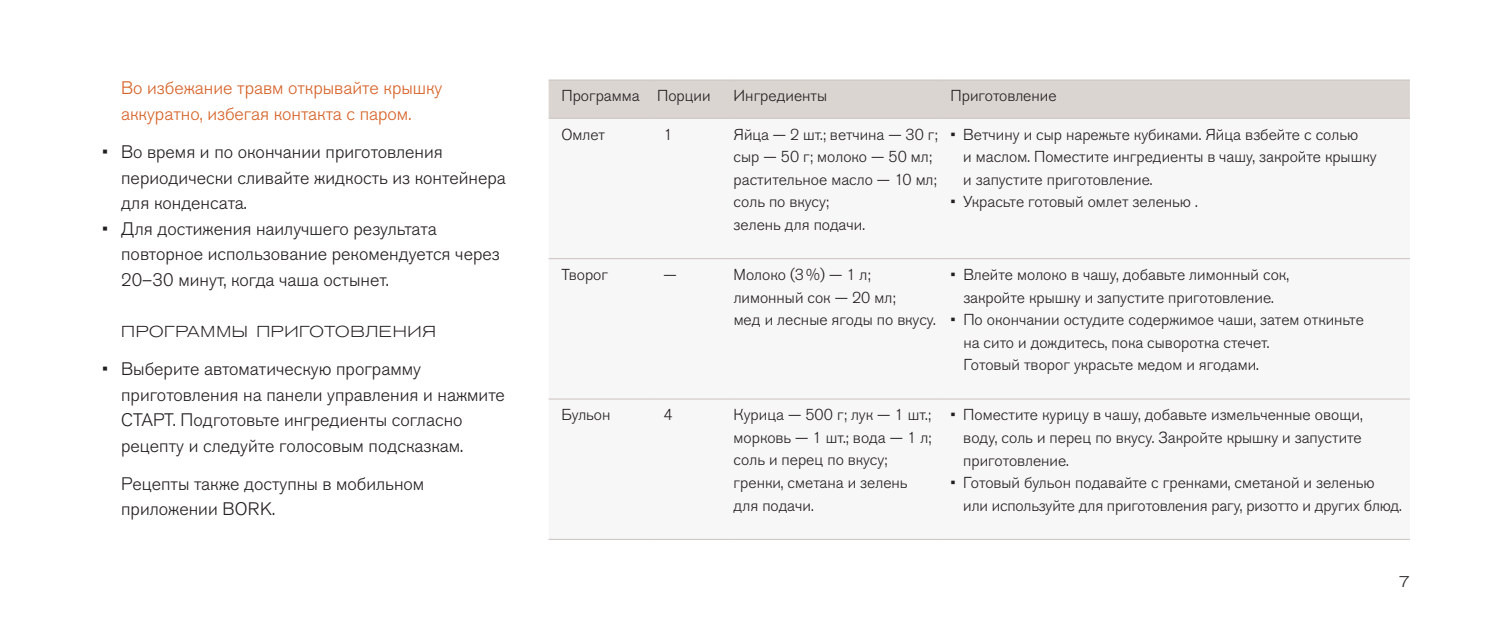
<style>
.page{position:relative;width:1512px;height:638px;background:#fff}
.page>*{position:absolute;margin:0;border:0;box-sizing:border-box;transform-origin:0 0}
.t1{font:300 18px/25.4px "Akzidenz Grotesk Pro";color:#231f20}
.t2{font:300 18px/25.4px "Akzidenz Grotesk Pro";color:#d66227}
.t3{font:300 15.75px/22.5px "Akzidenz Grotesk Pro";color:#231f20}
.t4{font:300 expanded 15.75px "Akzidenz Grotesk Pro";letter-spacing:.04em;color:#231f20}
</style>
<div class="page">
<div style="left:549px;top:81px;width:861px;height:37px;background:#dbd5d2"></div>
<svg style="left:549px;top:259px;width:861px;height:280px"></svg>
<hr style="left:549px;top:80px;width:102px;height:1px;background:#cac2be">
<hr style="left:651px;top:80px;width:82px;height:1px;background:#cac2be">
<hr style="left:733px;top:80px;width:205px;height:1px;background:#cac2be">
<hr style="left:938px;top:80px;width:472px;height:1px;background:#cac2be">
<hr style="left:549px;top:118px;width:102px;height:1px;background:#cac2be">
<hr style="left:651px;top:118px;width:82px;height:1px;background:#cac2be">
<hr style="left:733px;top:118px;width:205px;height:1px;background:#cac2be">
<hr style="left:938px;top:118px;width:472px;height:1px;background:#cac2be">
<hr style="left:549px;top:258px;width:102px;height:1px;background:#cac2be">
<hr style="left:651px;top:258px;width:82px;height:1px;background:#cac2be">
<hr style="left:733px;top:258px;width:205px;height:1px;background:#cac2be">
<hr style="left:938px;top:258px;width:472px;height:1px;background:#cac2be">
<hr style="left:549px;top:399px;width:102px;height:1px;background:#cac2be">
<hr style="left:651px;top:399px;width:82px;height:1px;background:#cac2be">
<hr style="left:733px;top:399px;width:205px;height:1px;background:#cac2be">
<hr style="left:938px;top:399px;width:472px;height:1px;background:#cac2be">
<hr style="left:549px;top:539px;width:102px;height:1px;background:#cac2be">
<hr style="left:651px;top:539px;width:82px;height:1px;background:#cac2be">
<hr style="left:733px;top:539px;width:205px;height:1px;background:#cac2be">
<hr style="left:938px;top:539px;width:472px;height:1px;background:#cac2be">
<p class="t2" style="left:121px;top:75px;width:323px">Во избежание травм открывайте крышку аккуратно, избегая контакта с паром.</p>
<p class="t1" style="left:121px;top:139px;width:386px;text-indent:-19px">• Во время и по окончании приготовления периодически сливайте жидкость из контейнера для конденсата.</p>
<p class="t1" style="left:121px;top:216px;width:380px;text-indent:-19px">• Для достижения наилучшего результата повторное использование рекомендуется через<br>20–30 минут, когда чаша остынет.</p>
<p class="t4" style="left:121px;top:321px;width:316px">ПРОГРАММЫ ПРИГОТОВЛЕНИЯ</p>
<p class="t1" style="left:121px;top:356px;width:385px;text-indent:-19px">• Выберите автоматическую программу приготовления на панели управления и нажмите СТАРТ. Подготовьте ингредиенты согласно рецепту и следуйте голосовым подсказкам.</p>
<p class="t1" style="left:121px;top:471px;width:305px">Рецепты также доступны в мобильном приложении BORK.</p>
<p class="t3" style="left:561px;top:85px;width:151px">Программа Порции</p>
<p class="t3" style="left:733px;top:85px;width:95px">Ингредиенты</p>
<p class="t3" style="left:950px;top:85px;width:107px">Приготовление</p>
<p class="t3" style="left:561px;top:123px;width:45px">Омлет</p>
<p class="t3" style="left:663px;top:123px;width:11px">1</p>
<p class="t3" style="left:733px;top:123px;width:206px">Яйца — 2 шт.; ветчина — 30 г; сыр — 50 г; молоко — 50 мл; растительное масло — 10 мл; соль по вкусу;<br>зелень для подачи.</p>
<p class="t3" style="left:963px;top:123px;width:415px;text-indent:-13px">• Ветчину и сыр нарежьте кубиками. Яйца взбейте с солью<br>и маслом. Поместите ингредиенты в чашу, закройте крышку и запустите приготовление.</p>
<p class="t3" style="left:950px;top:190px;width:249px">• Украсьте готовый омлет зеленью .</p>
<p class="t3" style="left:561px;top:263px;width:48px">Творог</p>
<p class="t3" style="left:663px;top:263px;width:15px">—</p>
<p class="t3" style="left:733px;top:263px;width:204px">Молоко (3%) — 1 л; лимонный сок — 20 мл;<br>мед и лесные ягоды по вкусу.</p>
<p class="t3" style="left:950px;top:263px;width:340px;text-align:center">• Влейте молоко в чашу, добавьте лимонный сок, закройте крышку и запустите приготовление.</p>
<p class="t3" style="left:963px;top:308px;width:402px;text-indent:-13px">• По окончании остудите содержимое чаши, затем откиньте на сито и дождитесь, пока сыворотка стечет.<br>Готовый творог украсьте медом и ягодами.</p>
<p class="t3" style="left:561px;top:404px;width:51px">Бульон</p>
<p class="t3" style="left:663px;top:404px;width:11px">4</p>
<p class="t3" style="left:733px;top:404px;width:199px">Курица — 500 г; лук — 1 шт.; морковь — 1 шт.; вода — 1 л; соль и перец по вкусу; гренки, сметана и зелень для подачи.</p>
<p class="t3" style="left:963px;top:404px;width:401px;text-align:justify;text-indent:-13px">• Поместите курицу в чашу, добавьте измельченные овощи, воду, соль и перец по вкусу. Закройте крышку и запустите приготовление.</p>
<p class="t3" style="left:963px;top:471px;width:440px;text-indent:-13px">• Готовый бульон подавайте с гренками, сметаной и зеленью или используйте для приготовления рагу, ризотто и других блюд.</p>
<p class="t4" style="left:1398px;top:571px;width:13px">7</p>
</div>
